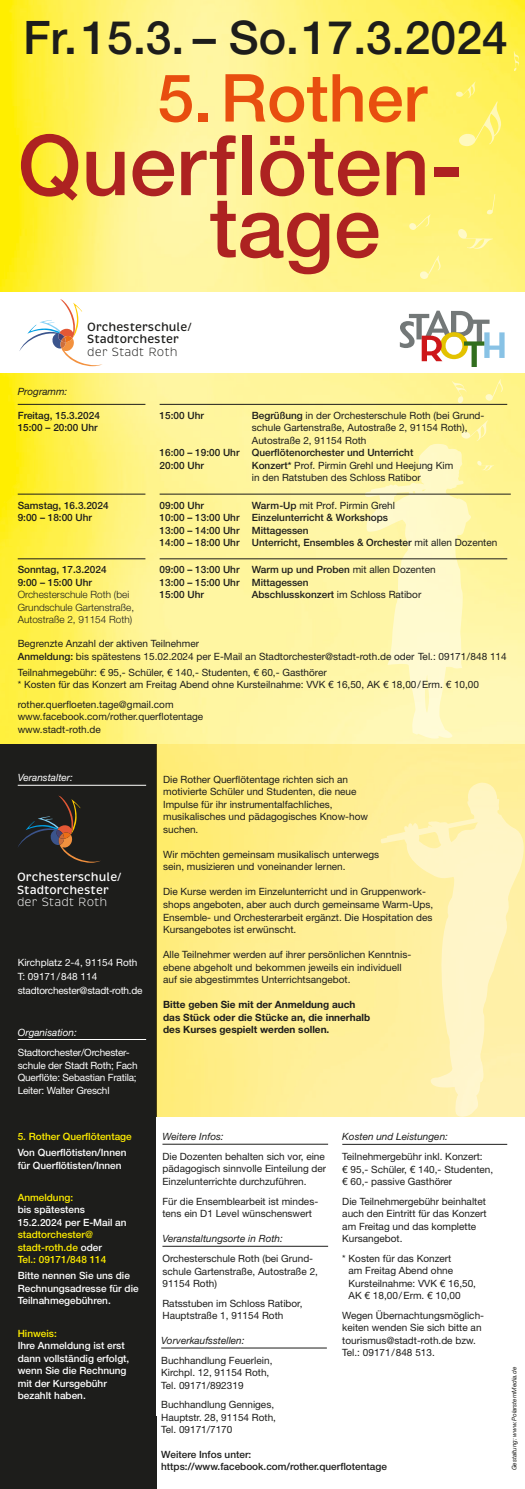
<style>
.page{position:relative;width:525px;height:1489px;background:#fff}
.page>*{position:absolute;margin:0;border:0;box-sizing:border-box;transform-origin:0 0}
.t1{font:500 83.75px "Helvetica Neue LT Std";color:#ad2221}
.t2{font:500 66.25px "Helvetica Neue LT Std";color:#e84e0f}
.t3{font:500 46.25px "Helvetica Neue LT Std";color:#1d1d1b}
.t4{font:500 12.12px/12.1px "Brevia";color:#1d1d1b}
.t5{font:500 12.12px/12.1px "Brevia";color:#fff}
.t6{font:300 12.12px "Brevia";color:#1d1d1b}
.t7{font:300 12.12px "Brevia";color:#fff}
.t8{font:10px/12.5px "Helvetica Neue LT Std";color:#1d1d1b}
.t9{font:500 10px/12.5px "Helvetica Neue LT Std";color:#1d1d1b}
.t10{font:500 10px/12.5px "Helvetica Neue LT Std";color:#fff}
.t11{font:10px/12.5px "Helvetica Neue LT Std";letter-spacing:-.02em;color:#fff}
.t12{font:500 10px/12.5px "Helvetica Neue LT Std";color:#ffed00}
.t13{font:700 10px/12.5px "Helvetica Neue LT Std";color:#1d1d1b}
.t14{font:italic 10px "Helvetica Neue LT Std";color:#1d1d1b}
.t15{font:300 10px/12.5px "Helvetica Neue LT Std";color:#1d1d1b}
.t16{font:10px "Helvetica Neue LT Std";color:#fff}
.t17{font:italic 10px "Helvetica Neue LT Std";color:#fff}
.t18{font:italic 6.25px "Helvetica Neue LT Std";letter-spacing:-.005em;color:#1d1d1b}
.s1{font-weight:500}
.s2{font-weight:400}
.s3{color:#fff}
</style>
<div class="page">
<img style="left:0;top:0;width:524px;height:744px">
<svg style="left:486px;top:194px;width:9px;height:21px"></svg>
<svg style="left:458px;top:229px;width:35px;height:20px"></svg>
<svg style="left:419px;top:255px;width:22px;height:24px"></svg>
<svg style="left:451px;top:381px;width:15px;height:22px"></svg>
<svg style="left:513px;top:50px;width:6px;height:21px"></svg>
<svg style="left:408px;top:214px;width:23px;height:16px"></svg>
<svg style="left:455px;top:81px;width:46px;height:65px;background:#fff26d"></svg>
<svg style="left:485px;top:378px;width:18px;height:23px"></svg>
<div style="left:0;top:744px;width:156px;height:372px;background:#1d1d1b"></div>
<div style="left:0;top:1116px;width:156px;height:372px;background:#1d1d1b"></div>
<svg style="left:365px;top:420px;width:129px;height:319px;background:#fef7b4"></svg>
<svg style="left:156px;top:744px;width:368px;height:372px;background:#feed8a"></svg>
<svg style="left:379px;top:781px;width:145px;height:335px;background:#fff1af"></svg>
<hr style="left:162px;top:1143px;width:166px;height:1px;background:#1d1d1b">
<hr style="left:162px;top:1245px;width:166px;height:1px;background:#1d1d1b">
<hr style="left:161px;top:1347px;width:166px;height:1px;background:#1d1d1b">
<hr style="left:18px;top:1039px;width:128px;height:1px;background:#fff">
<hr style="left:18px;top:785px;width:128px;height:1px;background:#fff">
<hr style="left:342px;top:1143px;width:165px;height:1px;background:#1d1d1b">
<div style="left:0;top:292px;width:524px;height:80px;background:#fff"></div>
<svg style="left:399px;top:310px;width:105px;height:57px"></svg>
<svg style="left:19px;top:299px;width:83px;height:67px"></svg>
<svg style="left:18px;top:795px;width:82px;height:67px"></svg>
<hr style="left:159px;top:494px;width:351px;height:1px;background:#1d1d1b">
<hr style="left:159px;top:404px;width:348px;height:1px;background:#1d1d1b">
<hr style="left:159px;top:558px;width:348px;height:1px;background:#1d1d1b">
<hr style="left:18px;top:494px;width:127px;height:1px;background:#1d1d1b">
<hr style="left:18px;top:558px;width:127px;height:1px;background:#1d1d1b">
<hr style="left:18px;top:404px;width:127px;height:1px;background:#1d1d1b">
<p class="t3" style="left:23px;top:10px;width:486px">Fr.15.3. – So.17.3.2024</p>
<p class="t2" style="left:157px;top:58px;width:271px">5. Rother</p>
<p class="t1" style="left:18px;top:115px;width:446px">Querflöten-</p>
<p class="t1" style="left:209px;top:177px;width:172px">tage</p>
<p class="t4" style="left:87px;top:321px;width:106px">Orchesterschule/<br>Stadtorchester</p>
<p class="t14" style="left:18px;top:385px;width:51px">Programm:</p>
<p class="t6" style="left:87px;top:344px;width:92px">der Stadt Roth</p>
<p class="t9" style="left:18px;top:409px;width:84px">Freitag, 15.3.2024<br>15:00 – 20:00 Uhr</p>
<p class="t9" style="left:159px;top:409px;width:46px">15:00 Uhr</p>
<p class="t8" style="left:252px;top:409px;width:234px"><span class="s1">Begrüßung</span> in der Orchesterschule Roth (bei Grund&shy;schule Gartenstraße, Autostraße 2, 91154 Roth),<br>Autostraße 2, 91154 Roth</p>
<p class="t9" style="left:159px;top:446px;width:255px">16:00 – 19:00 Uhr Querflötenorchester und Unterricht</p>
<p class="t9" style="left:159px;top:459px;width:46px">20:00 Uhr</p>
<p class="t8" style="left:252px;top:459px;width:203px"><span class="s1">Konzert*</span> Prof. Pirmin Grehl und Heejung Kim in den Ratstuben des Schloss Ratibor</p>
<p class="t9" style="left:18px;top:498px;width:92px">Samstag, 16.3.2024<br>9:00 – 18:00 Uhr</p>
<p class="t9" style="left:159px;top:498px;width:46px">09:00 Uhr</p>
<p class="t8" style="left:252px;top:498px;width:145px"><span class="s1">Warm-Up</span> mit Prof. Pirmin Grehl</p>
<p class="t9" style="left:159px;top:511px;width:230px">10:00 – 13:00 Uhr Einzelunterricht &amp; Workshops</p>
<p class="t9" style="left:159px;top:523px;width:150px">13:00 – 14:00 Uhr Mittagessen</p>
<p class="t9" style="left:159px;top:536px;width:339px">14:00 – 18:00 Uhr Unterricht, Ensembles &amp; Orchester <span class="s2">mit allen Dozenten</span></p>
<p class="t9" style="left:18px;top:563px;width:90px">Sonntag, 17.3.2024</p>
<p class="t9" style="left:18px;top:576px;width:76px">9:00 – 15:00 Uhr</p>
<p class="t15" style="left:18px;top:588px;width:118px">Orchesterschule Roth (bei<br>Grundschule Gartenstraße,<br>Autostraße 2, 91154 Roth)</p>
<p class="t9" style="left:159px;top:563px;width:277px">09:00 – 13:00 Uhr Warm up und Proben <span class="s2">mit allen Dozenten</span></p>
<p class="t9" style="left:159px;top:576px;width:150px">13:00 – 15:00 Uhr Mittagessen</p>
<p class="t9" style="left:159px;top:588px;width:46px">15:00 Uhr</p>
<p class="t9" style="left:252px;top:588px;width:171px">Abschlusskonzert <span class="s2">im Schloss Ratibor</span></p>
<p class="t8" style="left:18px;top:637px;width:490px">Begrenzte Anzahl der aktiven Teilnehmer<br><span class="s1">Anmeldung:</span> bis spätestens 15.02.2024 per E-Mail an Stadtorchester@stadt-roth.de oder Tel.: 09171/848 114</p>
<p class="t8" style="left:18px;top:665px;width:310px">Teilnahmegebühr: € 95,- Schüler, € 140,- Studenten, € 60,- Gasthörer</p>
<p class="t8" style="left:18px;top:678px;width:462px">* Kosten für das Konzert am Freitag Abend ohne Kursteilnahme: VVK € 16,50, AK € 18,00 / Erm. € 10,00</p>
<p class="t8" style="left:18px;top:697px;width:187px">rother.querfloeten.tage@gmail.com www.facebook.com/rother.querflotentage www.stadt-roth.de</p>
<p class="t17" style="left:18px;top:771px;width:57px">Veranstalter:</p>
<p class="t5" style="left:17px;top:871px;width:106px">Orchesterschule/<br>Stadtorchester</p>
<p class="t7" style="left:17px;top:894px;width:92px">der Stadt Roth</p>
<p class="t16" style="left:18px;top:955px;width:121px">Kirchplatz 2-4, 91154 Roth</p>
<p class="t16" style="left:18px;top:970px;width:81px">T: 09171/848 114</p>
<p class="t11" style="left:18px;top:984px;width:126px">stadtorchester@stadt-roth.de</p>
<p class="t17" style="left:18px;top:1025px;width:61px">Organisation:</p>
<p class="t11" style="left:18px;top:1045px;width:121px">Stadtorchester/Orchester&shy;schule der Stadt Roth; Fach<br>Querflöte: Sebastian Fratila;<br>Leiter: Walter Greschl</p>
<p class="t12" style="left:18px;top:1130px;width:115px">5. Rother Querflötentage</p>
<p class="t10" style="left:18px;top:1146px;width:110px">Von Querflötisten/Innen für Querflötisten/Innen</p>
<p class="t12" style="left:18px;top:1190px;width:110px">Anmeldung:<br><span class="s3">bis spätestens<br>15.2.2024 per E-Mail an </span>stadtorchester@ stadt-roth.de <span class="s3">oder<br></span>Tel.: 09171/848 114</p>
<p class="t10" style="left:18px;top:1269px;width:122px">Bitte nennen Sie uns die<br>Rechnungsadresse für die<br>Teilnahmegebühren.</p>
<p class="t12" style="left:18px;top:1326px;width:41px">Hinweis:</p>
<p class="t10" style="left:18px;top:1338px;width:113px">Ihre Anmeldung ist erst dann vollständig erfolgt, wenn Sie die Rechnung mit der Kursgebühr bezahlt haben.</p>
<p class="t8" style="left:163px;top:772px;width:206px">Die Rother Querflötentage richten sich an motivierte Schüler und Studenten, die neue Impulse für ihr instrumentalfachliches, musikalisches und pädagogisches Know-how suchen.</p>
<p class="t8" style="left:163px;top:847px;width:217px">Wir möchten gemeinsam musikalisch unterwegs sein, musizieren und voneinander lernen.</p>
<p class="t8" style="left:163px;top:885px;width:271px">Die Kurse werden im Einzelunterricht und in Gruppenwork&shy;shops angeboten, aber auch durch gemeinsame Warm-Ups, Ensemble- und Orchesterarbeit ergänzt. Die Hospitation des Kursangebotes ist erwünscht.</p>
<p class="t8" style="left:163px;top:947px;width:248px">Alle Teilnehmer werden auf ihrer persönlichen Kenntnis&shy;ebene abgeholt und bekommen jeweils ein individuell auf sie abgestimmtes Unterrichtsangebot.</p>
<p class="t13" style="left:163px;top:997px;width:208px">Bitte geben Sie mit der Anmeldung auch das Stück oder die Stücke an, die innerhalb des Kurses gespielt werden sollen.</p>
<p class="t14" style="left:162px;top:1130px;width:63px">Weitere Infos:</p>
<p class="t8" style="left:162px;top:1149px;width:165px">Die Dozenten behalten sich vor, eine pädagogisch sinnvolle Einteilung der<br>Einzelunterrichte durchzuführen.</p>
<p class="t8" style="left:162px;top:1194px;width:157px">Für die Ensemblearbeit ist mindes&shy;tens ein D1 Level wünschenswert</p>
<p class="t14" style="left:162px;top:1232px;width:122px">Veranstaltungsorte in Roth:</p>
<p class="t8" style="left:162px;top:1251px;width:157px">Orchesterschule Roth (bei Grund&shy;schule Gartenstraße, Autostraße 2,<br>91154 Roth)</p>
<p class="t8" style="left:162px;top:1296px;width:141px">Ratsstuben im Schloss Ratibor,<br>Hauptstraße 1, 91154 Roth</p>
<p class="t14" style="left:161px;top:1334px;width:85px">Vorverkaufsstellen:</p>
<p class="t8" style="left:161px;top:1353px;width:113px">Buchhandlung Feuerlein,<br>Kirchpl. 12, 91154 Roth,<br>Tel. 09171/892319</p>
<p class="t8" style="left:161px;top:1398px;width:116px">Buchhandlung Genniges,<br>Hauptstr. 28, 91154 Roth,<br>Tel. 09171/7170</p>
<p class="t14" style="left:342px;top:1130px;width:107px">Kosten und Leistungen:</p>
<p class="t8" style="left:342px;top:1149px;width:152px">Teilnehmergebühr inkl. Konzert:<br>€ 95,- Schüler, € 140,- Studenten, € 60,- passive Gasthörer</p>
<p class="t8" style="left:342px;top:1194px;width:146px">Die Teilnehmergebühr beinhaltet auch den Eintritt für das Konzert am Freitag und das komplette<br>Kursangebot.</p>
<p class="t8" style="left:348px;top:1251px;width:129px;text-indent:-6px">* Kosten für das Konzert<br>am Freitag Abend ohne<br>Kursteilnahme: VVK € 16,50,<br>AK € 18,00 / Erm. € 10,00</p>
<p class="t8" style="left:342px;top:1308px;width:143px">Wegen Übernachtungsmöglich&shy;keiten wenden Sie sich bitte an tourismus@stadt-roth.de bzw.<br>Tel.: 09171/848 513.</p>
<p class="t9" style="left:161px;top:1447px;width:92px">Weitere Infos unter:</p>
<p class="t9" style="left:161px;top:1460px;width:227px">https://www.facebook.com/rother.querflotentage</p>
<p class="t18" style="left:510px;top:1470px;width:105px;rotate:-90deg">Gestaltung: www.PolarsternMedia.de</p>
</div>
